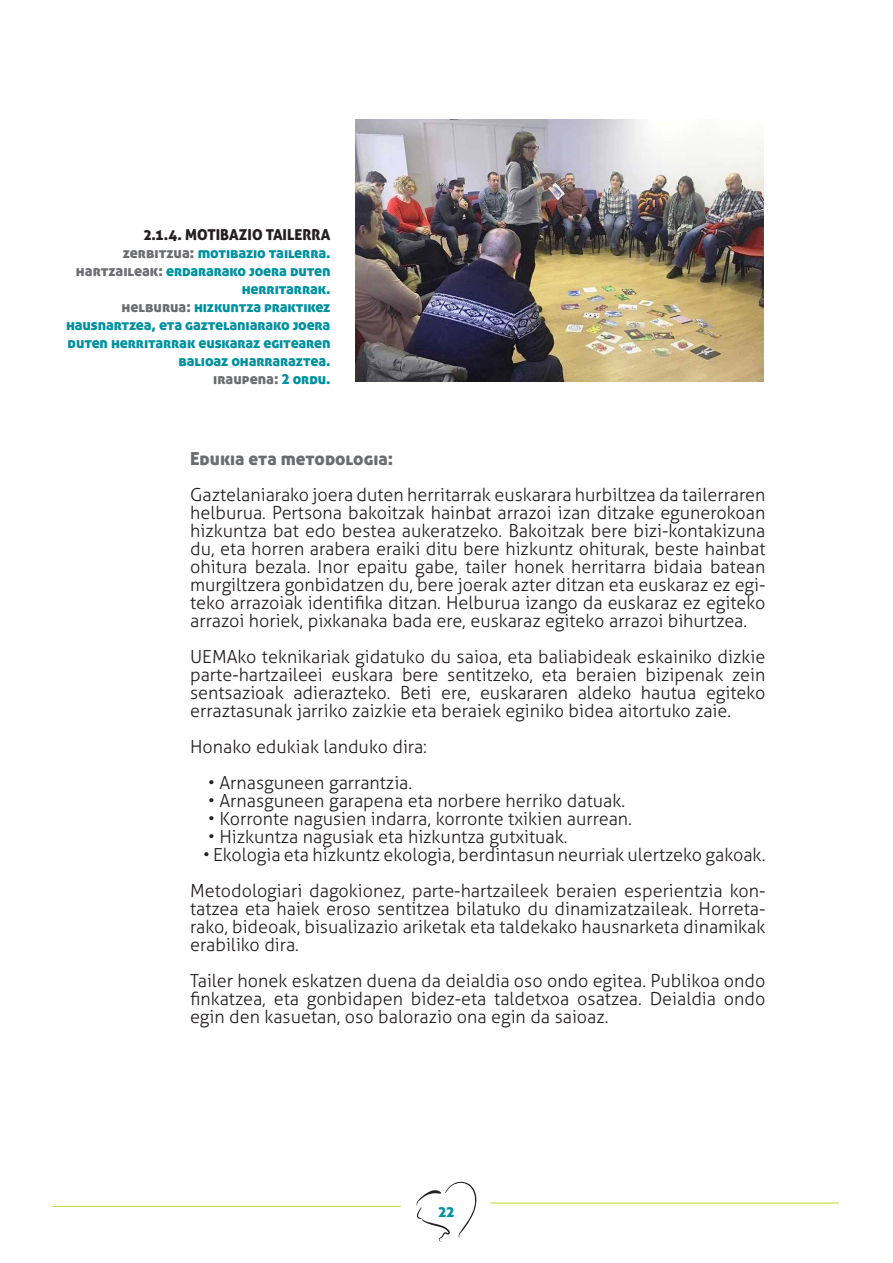
<style>
.page{position:relative;width:893px;height:1263px;background:#fff}
.page>*{position:absolute;margin:0;border:0;box-sizing:border-box;transform-origin:0 0}
.t1{font:300 18px/18px "Aller";color:#231f20;text-align:justify}
.t2{font:18px "Aller Display";color:#6c6d70}
.t3{font:15px/18px "Aller Display";letter-spacing:-.01em;color:#00919f;text-align:right}
.s1{color:#231f20}
.s2{color:#6c6d70}
</style>
<div class="page">
<svg style="left:416px;top:1182px;width:60px;height:60px"></svg>
<hr style="left:52px;top:1206px;width:349px;height:1px;background:#c1d72f">
<hr style="left:490px;top:1203px;width:349px;height:1px;background:#c1d72f">
<img style="left:355px;top:119px;width:408px;height:263px">
<p class="t3" style="left:66px;top:226px;width:266px"><span class="s1">2.1.4. MOTIBAZIO TAILERRA<br></span><span class="s2">zerbitzua:</span> motibazio tailerra. <span class="s2">hartzaileak:</span> erdararako joera duten herritarrak.<br><span class="s2">helburua:</span> hizkuntza praktikez hausnartzea, eta gaztelaniarako joera duten herritarrak euskaraz egitearen balioaz oharraraztea.<br><span class="s2">iraupena:</span> 2 ordu.</p>
<p class="t2" style="left:190px;top:447px;width:204px">Edukia eta metodologia:</p>
<p class="t1" style="left:190px;top:486px;width:577px">Gaztelaniarako joera duten herritarrak euskarara hurbiltzea da tailerraren helburua. Pertsona bakoitzak hainbat arrazoi izan ditzake egunerokoan hizkuntza bat edo bestea aukeratzeko. Bakoitzak bere bizi-kontakizuna du, eta horren arabera eraiki ditu bere hizkuntz ohiturak, beste hainbat ohitura bezala. Inor epaitu gabe, tailer honek herritarra bidaia batean murgiltzera gonbidatzen du, bere joerak azter ditzan eta euskaraz ez egi&shy;teko arrazoiak identifika ditzan. Helburua izango da euskaraz ez egiteko arrazoi horiek, pixkanaka bada ere, euskaraz egiteko arrazoi bihurtzea.</p>
<p class="t1" style="left:190px;top:648px;width:577px">UEMAko teknikariak gidatuko du saioa, eta baliabideak eskainiko dizkie parte-hartzaileei euskara bere sentitzeko, eta beraien bizipenak zein sentsazioak adierazteko. Beti ere, euskararen aldeko hautua egiteko erraztasunak jarriko zaizkie eta beraiek eginiko bidea aitortuko zaie.</p>
<p class="t1" style="left:190px;top:738px;width:238px">Honako edukiak landuko dira:</p>
<p class="t1" style="left:208px;top:774px;width:206px">• Arnasguneen garrantzia.</p>
<p class="t1" style="left:208px;top:792px;width:418px">• Arnasguneen garapena eta norbere herriko datuak.</p>
<p class="t1" style="left:208px;top:810px;width:425px">• Korronte nagusien indarra, korronte txikien aurrean.</p>
<p class="t1" style="left:208px;top:828px;width:361px">• Hizkuntza nagusiak eta hizkuntza gutxituak.</p>
<p class="t1" style="left:190px;top:837px;width:577px;line-height:36px;text-align:right">• Ekologia eta hizkuntz ekologia, berdintasun neurriak ulertzeko gakoak.<br>Metodologiari dagokionez, parte-hartzaileek beraien esperientzia kon-</p>
<p class="t1" style="left:190px;top:900px;width:577px">tatzea eta haiek eroso sentitzea bilatuko du dinamizatzaileak. Horreta&shy;rako, bideoak, bisualizazio ariketak eta taldekako hausnarketa dinamikak erabiliko dira.</p>
<p class="t1" style="left:190px;top:972px;width:577px">Tailer honek eskatzen duena da deialdia oso ondo egitea. Publikoa ondo finkatzea, eta gonbidapen bidez-eta taldetxoa osatzea. Deialdia ondo egin den kasuetan, oso balorazio ona egin da saioaz.</p>
<p class="t3" style="left:439px;top:1203px;width:17px">22</p>
</div>
